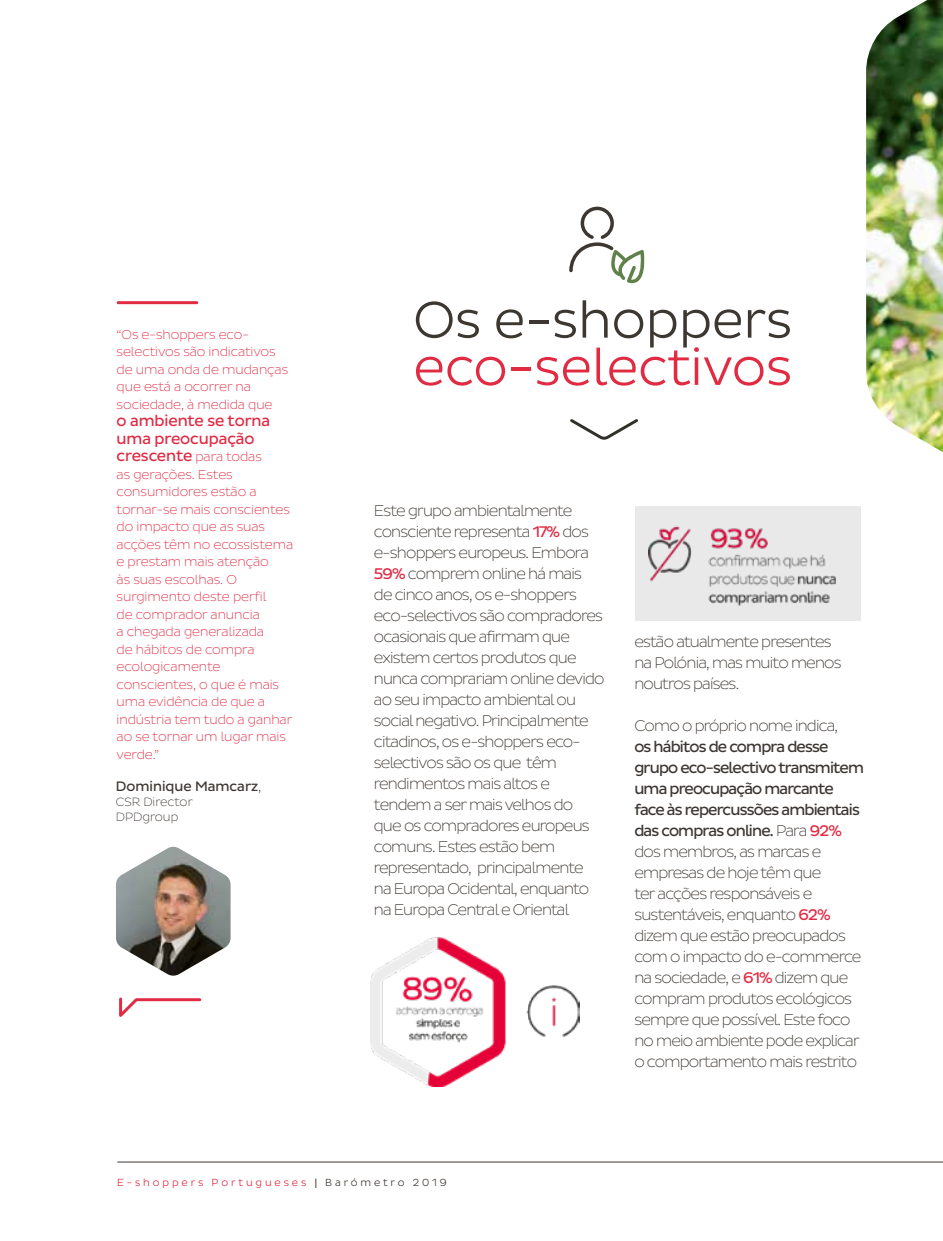
<style>
.page{position:relative;width:943px;height:1241px;background:#fff}
.page>*{position:absolute;margin:0;border:0;box-sizing:border-box;transform-origin:0 0}
.t1{font:52.5px "Pluto Sans DPD Light";color:#e02b43}
.t2{font:52.5px "Pluto Sans DPD Light";color:#3d3732}
.t3{font:300 15.75px/21px "Pluto Sans DPD Extra";letter-spacing:-.05em;color:#3d3732}
.t4{font:15.75px/21px "Pluto Sans DPD Regular";letter-spacing:-.05em;color:#3d3732}
.t5{font:15.75px/17.5px "Pluto Sans DPD Regular";letter-spacing:-.005em;color:#e02b43}
.t6{font:14px "Pluto Sans DPD Regular";color:#3d3732}
.t7{font:300 13.12px/17.5px "Pluto Sans DPD Extra";letter-spacing:-.005em;color:#e02b43}
.t8{font:300 12.25px/14.7px "Pluto Sans DPD Extra";color:#3d3732}
.t9{font:10.5px "Pluto Sans DPD Light";letter-spacing:.275em;color:#e02b43}
.s1{font-family:"Pluto Sans DPD Extra";font-weight:300;font-size:13.12px}
.s2{font-family:"Pluto Sans DPD Extra";font-weight:300}
.s3{font-family:"Pluto Sans DPD Regular";font-weight:400;color:#e02b43}
.s4{color:#e02b43}
.s5{font-family:"Pluto Sans DPD Regular";color:#3d3732}
.s6{color:#3d3732}
</style>
<div class="page">
<img style="left:866px;top:0;width:77px;height:452px">
<hr style="left:118px;top:301px;width:79px;height:3px;background:#e02b43">
<img style="left:116px;top:846px;width:114px;height:130px">
<svg style="left:119px;top:997px;width:83px;height:20px"></svg>
<hr style="left:117px;top:1161px;width:826px;height:1px;background:#3d3732">
<svg style="left:570px;top:419px;width:68px;height:21px"></svg>
<div style="left:635px;top:505px;width:225px;height:115px;background:#e9e9e9"></div>
<img style="left:648px;top:526px;width:188px;height:80px">
<img style="left:370px;top:937px;width:209px;height:149px">
<svg style="left:569px;top:207px;width:76px;height:76px"></svg>
<p class="t7" style="left:117px;top:325px;width:173px">“Os e-shoppers eco&shy;selectivos são indicativos de uma onda de mudanças que está a ocorrer na sociedade, à medida que</p>
<p class="t5" style="left:117px;top:412px;width:155px">o ambiente se torna uma preocupação crescente <span class="s1">para todas</span></p>
<p class="t7" style="left:117px;top:465px;width:178px">as gerações. Estes consumidores estão a tornar-se mais conscientes do impacto que as suas acções têm no ecossistema e prestam mais atenção<br>às suas escolhas. O surgimento deste perfil<br>de comprador anuncia<br>a chegada generalizada<br>de hábitos de compra ecologicamente conscientes, o que é mais uma evidência de que a indústria tem tudo a ganhar ao se tornar um lugar mais verde.”</p>
<p class="t6" style="left:116px;top:778px;width:147px">Dominique Mamcarz<span class="s2">,</span></p>
<p class="t8" style="left:116px;top:794px;width:78px">CSR Director<br>DPDgroup</p>
<h1 class="t2" style="left:413px;top:290px;width:380px">Os e-shoppers</h1>
<h1 class="t1" style="left:413px;top:337px;width:380px">eco-selectivos</h1>
<p class="t3" style="left:374px;top:500px;width:232px">Este grupo ambientalmente consciente representa <span class="s3">17%</span> dos e-shoppers europeus. Embora<br><span class="s3">59%</span> comprem online há mais de cinco anos, os e-shoppers eco-selectivos são compradores ocasionais que afirmam que existem certos produtos que nunca comprariam online devido ao seu impacto ambiental ou social negativo. Principalmente citadinos, os e-shoppers eco&shy;selectivos são os que têm rendimentos mais altos e tendem a ser mais velhos do que os compradores europeus comuns. Estes estão bem representado, principalmente na Europa Ocidental, enquanto na Europa Central e Oriental</p>
<p class="t3" style="left:634px;top:631px;width:209px">estão atualmente presentes na Polónia, mas muito menos noutros países.</p>
<p class="t3" style="left:634px;top:715px;width:205px">Como o próprio nome indica,</p>
<p class="t4" style="left:634px;top:736px;width:231px">os hábitos de compra desse grupo eco-selectivo transmitem uma preocupação marcante face às repercussões ambientais das compras online. <span class="s2">Para</span> <span class="s4">92%</span></p>
<p class="t3" style="left:634px;top:841px;width:228px">dos membros, as marcas e empresas de hoje têm que<br>ter acções responsáveis e sustentáveis, enquanto <span class="s3">62% </span>dizem que estão preocupados com o impacto do e-commerce na sociedade, e <span class="s3">61%</span> dizem que compram produtos ecológicos sempre que possível. Este foco no meio ambiente pode explicar o comportamento mais restrito</p>
<p class="t9" style="left:117px;top:1176px;width:331px">E-shoppers Portugueses <span class="s5">|</span> <span class="s6">Barómetro 2019</span></p>
</div>
